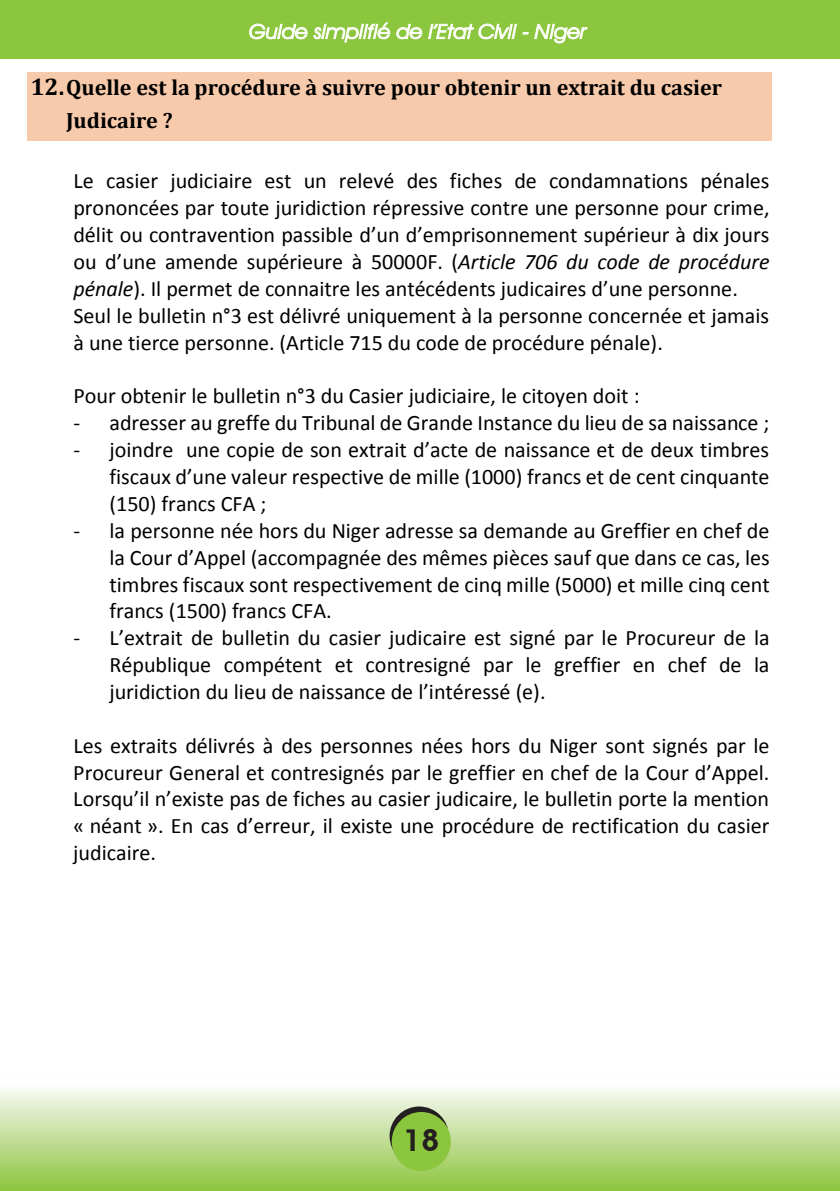
<style>
.page{position:relative;width:840px;height:1191px;background:#fff}
.page>*{position:absolute;margin:0;border:0;box-sizing:border-box;transform-origin:0 0}
.t1{font:600 30px "Avant Garde IT Cby BT";color:#231f20;scale:1.06 1}
.t2{font:22px/26.8px "Calibri";color:#000;text-align:justify}
.t3{font:700 22px/33.6px "Cambria";color:#000}
.t4{font:italic 20px "Avant Garde IT Cby BT";color:#fff;scale:1.06 1}
.s1{font-size:24px}
.s2{font-style:italic}
</style>
<div class="page">
<div style="left:0;top:0;width:839px;height:58px;background:#8bc63e"></div>
<svg style="left:249px;top:24px;width:58px;height:15px"></svg>
<svg style="left:313px;top:22px;width:77px;height:21px"></svg>
<svg style="left:396px;top:24px;width:26px;height:15px"></svg>
<svg style="left:428px;top:24px;width:100px;height:15px"></svg>
<svg style="left:534px;top:24px;width:53px;height:19px"></svg>
<div style="left:0;top:1072px;width:839px;height:119px;background:linear-gradient(to bottom,#fff,#8dc43e)"></div>
<svg style="left:389px;top:1106px;width:59px;height:59px"></svg>
<div style="left:391px;top:1112px;width:59px;height:59px;background:#8bc63e;border-radius:50%"></div>
<div style="left:27px;top:72px;width:744px;height:35px;background:#f7caac"></div>
<div style="left:27px;top:107px;width:744px;height:34px;background:#f7caac"></div>
<p class="t4" style="left:249px;top:19px;width:319px">Guide simplifié de l’Etat Civil - Niger</p>
<p class="t3" style="left:66px;top:70px;width:657px;text-indent:-36px"><span class="s1">12.</span>Quelle est la procédure à suivre pour obtenir un extrait du casier<br>Judicaire ?</p>
<p class="t2" style="left:73px;top:168px;width:697px;text-align:left">Le casier judiciaire est un relevé des fiches de condamnations pénales prononcées par toute juridiction répressive contre une personne pour crime, délit ou contravention passible d’un d’emprisonnement supérieur à dix jours ou d’une amende supérieure à 50000F. (<span class="s2">Article 706 du code de procédure pénale</span>). Il permet de connaitre les antécédents judicaires d’une personne.<br>Seul le bulletin n°3 est délivré uniquement à la personne concernée et jamais à une tierce personne. (Article 715 du code de procédure pénale).</p>
<p class="t2" style="left:73px;top:383px;width:567px">Pour obtenir le bulletin n°3 du Casier judiciaire, le citoyen doit :</p>
<p class="t2" style="left:73px;top:409px;width:697px">- adresser au greffe du Tribunal de Grande Instance du lieu de sa naissance ;</p>
<p class="t2" style="left:109px;top:436px;width:661px;text-indent:-36px">- joindre une copie de son extrait d’acte de naissance et de deux timbres fiscaux d’une valeur respective de mille (1000) francs et de cent cinquante (150) francs CFA ;</p>
<p class="t2" style="left:109px;top:517px;width:661px;text-indent:-36px">- la personne née hors du Niger adresse sa demande au Greffier en chef de la Cour d’Appel (accompagnée des mêmes pièces sauf que dans ce cas, les timbres fiscaux sont respectivement de cinq mille (5000) et mille cinq cent francs (1500) francs CFA.</p>
<p class="t2" style="left:109px;top:624px;width:661px;text-indent:-36px">- L’extrait de bulletin du casier judicaire est signé par le Procureur de la République compétent et contresigné par le greffier en chef de la juridiction du lieu de naissance de l’intéressé (e).</p>
<p class="t2" style="left:73px;top:732px;width:697px">Les extraits délivrés à des personnes nées hors du Niger sont signés par le Procureur General et contresignés par le greffier en chef de la Cour d’Appel.<br>Lorsqu’il n’existe pas de fiches au casier judicaire, le bulletin porte la mention « néant ». En cas d’erreur, il existe une procédure de rectification du casier judicaire.</p>
<h1 class="t1" style="left:402px;top:1122px;width:36px">18</h1>
</div>
